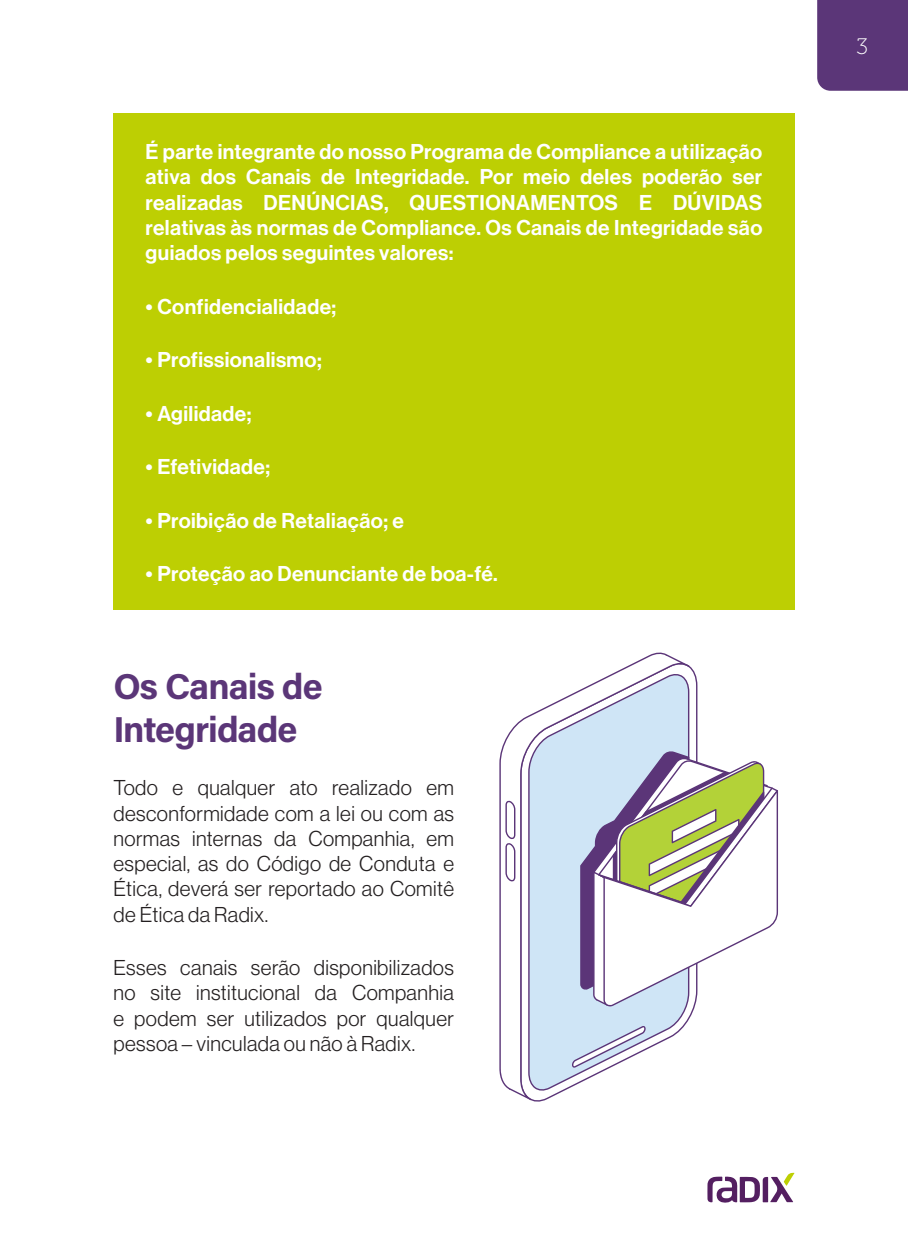
<style>
.page{position:relative;width:908px;height:1248px;background:#fff}
.page>*{position:absolute;margin:0;border:0;box-sizing:border-box;transform-origin:0 0}
.Intertitulo_1{font:36px/43.2px "Acumin Variable Concept";letter-spacing:-.03em;color:#5b3678}
.t1{font:22.4px "Museo 100";color:#fff}
.Fluxo{font:21px/25.2px "N Haas Grotesk DS Pro 65 Md";letter-spacing:.02em;color:#fff;text-align:justify}
.Fluxo-2{font:21px/25.2px "N Haas Grotesk DS Pro 45 Lt";letter-spacing:.02em;color:#231f20;text-align:justify}
</style>
<div class="page">
<div style="left:817px;top:0;width:90px;height:91px;background:#5b3678"></div>
<svg style="left:707px;top:1172px;width:87px;height:30px"></svg>
<div style="left:113px;top:113px;width:681px;height:496px;background:#bdcf03"></div>
<svg style="left:499px;top:652px;width:190px;height:447px"></svg>
<svg style="left:528px;top:673px;width:161px;height:418px;fill:#cfe5f6"></svg>
<svg style="left:505px;top:800px;width:10px;height:81px"></svg>
<svg style="left:571px;top:1025px;width:74px;height:42px"></svg>
<svg style="left:580px;top:750px;width:197px;height:256px"></svg>
<p class="Fluxo" style="left:146px;top:139px;width:618px">É parte integrante do nosso Programa de Compliance a utilização ativa dos Canais de Integridade. Por meio deles poderão ser realizadas DENÚNCIAS, QUESTIONAMENTOS E DÚVIDAS relativas às normas de Compliance. Os Canais de Integridade são guiados pelos seguintes valores:</p>
<p class="Fluxo" style="left:146px;top:294px;width:192px">• Confidencialidade;</p>
<p class="Fluxo" style="left:146px;top:347px;width:177px">• Profissionalismo;</p>
<p class="Fluxo" style="left:146px;top:401px;width:107px">• Agilidade;</p>
<p class="Fluxo" style="left:146px;top:454px;width:126px">• Efetividade;</p>
<p class="Fluxo" style="left:146px;top:508px;width:259px">• Proibição de Retaliação; e</p>
<p class="Fluxo" style="left:146px;top:561px;width:353px">• Proteção ao Denunciante de boa-fé.</p>
<p class="Intertitulo_1" style="left:113px;top:663px;width:210px">Os Canais de<br>Integridade</p>
<p class="Fluxo-2" style="left:113px;top:775px;width:342px">Todo e qualquer ato realizado em desconformidade com a lei ou com as normas internas da Companhia, em especial, as do Código de Conduta e Ética, deverá ser reportado ao Comitê de Ética da Radix.</p>
<p class="Fluxo-2" style="left:113px;top:955px;width:342px">Esses canais serão disponibilizados no site institucional da Companhia e podem ser utilizados por qualquer pessoa – vinculada ou não à Radix.</p>
<p class="t1" style="left:856px;top:34px;width:13px">3</p>
</div>
